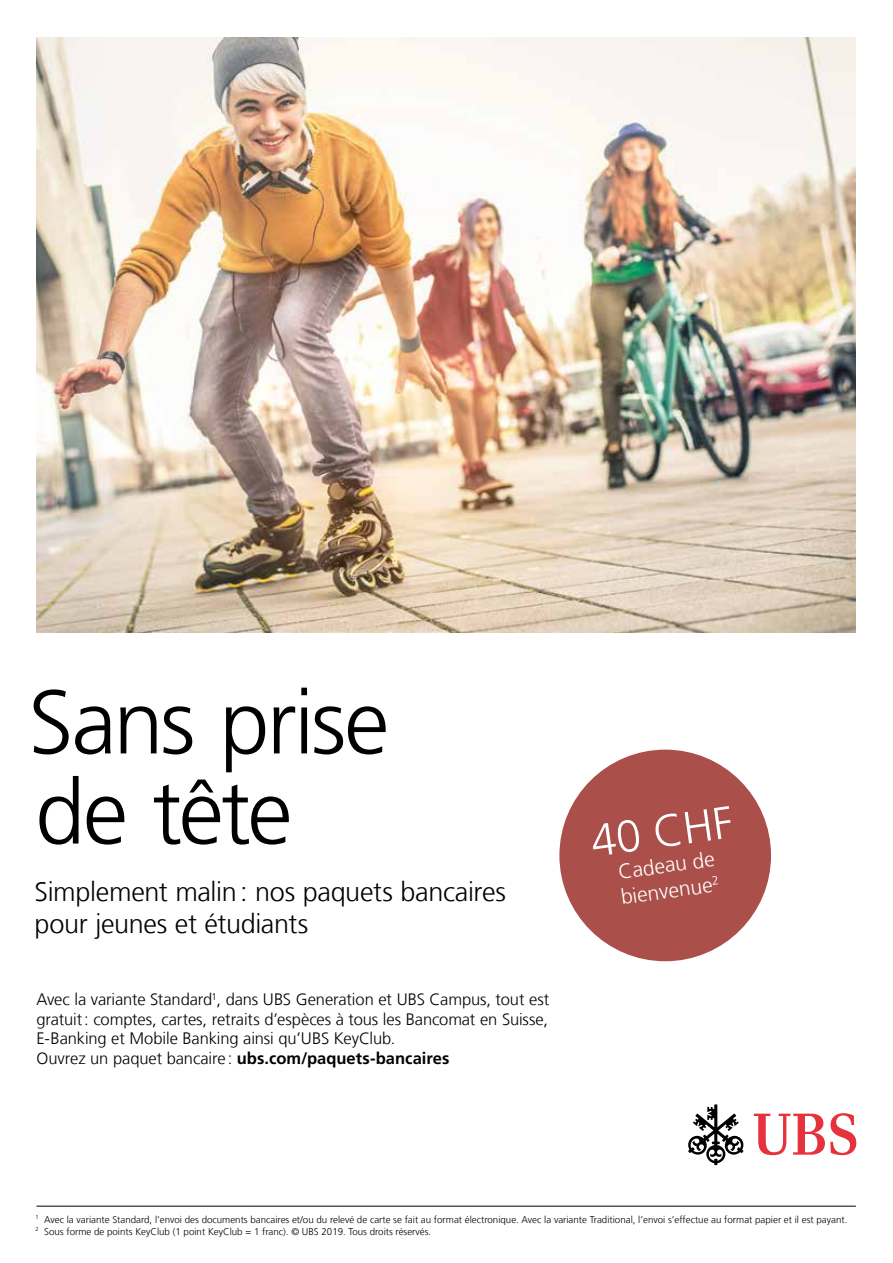
<style>
.page{position:relative;width:893px;height:1263px;background:#fff}
.page>*{position:absolute;margin:0;border:0;box-sizing:border-box;transform-origin:0 0}
.t1{font:300 90.15px/90.2px "Frutiger LT Com";letter-spacing:-.03em;color:#000}
.t2{font:300 45px "Frutiger LT Com";color:#fff}
.t3{font:300 27px/32.4px "Frutiger LT Com";letter-spacing:-.015em;color:#000}
.t4{font:300 21px/25.5px "Frutiger LT Com";color:#fff}
.t5{font:300 16.5px/19.5px "Frutiger LT Com";letter-spacing:-.01em;color:#000}
.t6{font:300 9.75px/12px "Frutiger LT Com";color:#000}
.s1{font-weight:700}
</style>
<div class="page">
<svg style="left:688px;top:1104px;width:55px;height:61px"></svg>
<svg style="left:754px;top:1113px;width:102px;height:42px"></svg>
<img style="left:36px;top:38px;width:820px;height:595px">
<hr style="left:36px;top:1206px;width:820px;height:1px;background:#000">
<div style="left:559px;top:750px;width:212px;height:211px;background:#aa4f49;border-radius:50%"></div>
<h1 class="t1" style="left:28px;top:678px;width:362px">Sans prise de tête</h1>
<h3 class="t3" style="left:35px;top:875px;width:473px">Simplement malin : nos paquets bancaires pour jeunes et étudiants</h3>
<p class="t5" style="left:36px;top:990px;width:514px">Avec la variante Standard<sup>1</sup>, dans UBS Generation et UBS Campus, tout est gratuit : comptes, cartes, retraits d’espèces à tous les Bancomat en Suisse, E-Banking et Mobile Banking ainsi qu’UBS KeyClub.<br>Ouvrez un paquet bancaire : <span class="s1">ubs.com/paquets-bancaires</span></p>
<h2 class="t2" style="left:587px;top:815px;width:144px;rotate:-8deg">40 CHF</h2>
<h3 class="t4" style="left:616px;top:859px;width:101px;rotate:-8deg">Cadeau de bienvenue<sup>2</sup></h3>
<p class="t6" style="left:36px;top:1213px;width:813px"><sup>1</sup> Avec la variante Standard, l’envoi des documents bancaires et/ou du relevé de carte se fait au format électronique. Avec la variante Traditional, l’envoi s’effectue au format papier et il est payant.<br><sup>2</sup> Sous forme de points KeyClub (1 point KeyClub = 1 franc). © UBS 2019. Tous droits réservés.</p>
</div>
